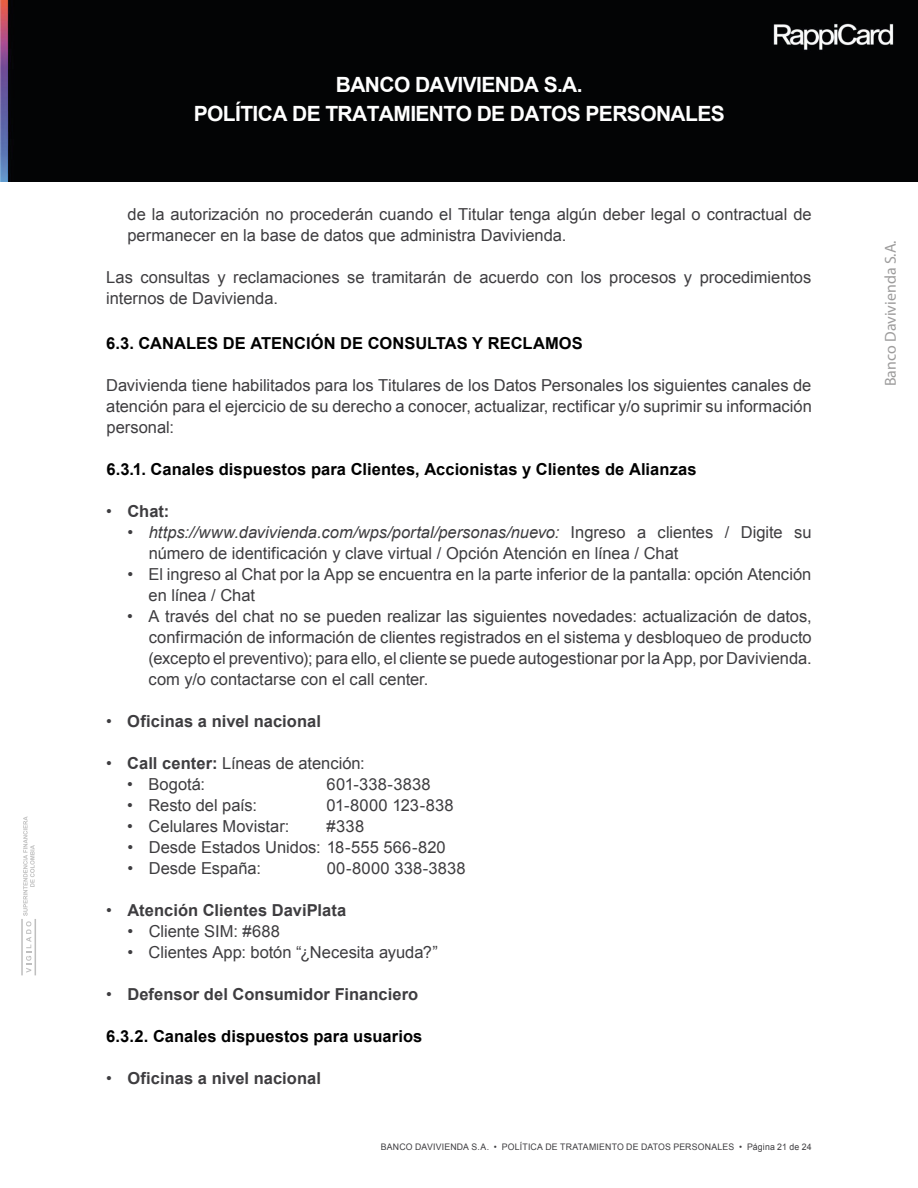
<style>
.page{position:relative;width:918px;height:1188px;background:#fff}
.page>*{position:absolute;margin:0;border:0;box-sizing:border-box;transform-origin:0 0}
.t1{font:700 21px/28.5px "Arial";letter-spacing:-.03em;color:#fff;text-align:center}
.t2{font:16.5px/21px "Arial";color:#3e3d40}
.t3{font:700 16.5px "Arial";letter-spacing:.005em;color:#000}
.t4{font:700 16.5px "Arial";letter-spacing:.005em;color:#3e3d40}
.t5{font:15.9px "Myriad Pro";color:#9d9c9c}
.t6{font:9px "Arial";letter-spacing:.02em;color:#3e3d40}
.s1{font-weight:400}
.s2{font-style:italic}
.s3{font-weight:700}
</style>
<div class="page">
<svg style="left:21px;top:816px;width:15px;height:159px"></svg>
<div style="left:0;top:0;width:918px;height:181px;background:#030405"></div>
<p class="t1" style="left:194px;top:71px;width:532px">BANCO DAVIVIENDA S.A.<br>POLÍTICA DE TRATAMIENTO DE DATOS PERSONALES</p>
<p class="t2" style="left:127px;top:204px;width:686px">de la autorización no procederán cuando el Titular tenga algún deber legal o contractual de permanecer en la base de datos que administra Davivienda.</p>
<p class="t2" style="left:106px;top:267px;width:707px">Las consultas y reclamaciones se tramitarán de acuerdo con los procesos y procedimientos internos de Davivienda.</p>
<p class="t3" style="left:106px;top:333px;width:478px">6.3. CANALES DE ATENCIÓN DE CONSULTAS Y RECLAMOS</p>
<p class="t2" style="left:106px;top:375px;width:707px;text-align:justify">Davivienda tiene habilitados para los Titulares de los Datos Personales los siguientes canales de atención para el ejercicio de su derecho a conocer, actualizar, rectificar y/o suprimir su información personal:</p>
<p class="t3" style="left:106px;top:459px;width:592px">6.3.1. Canales dispuestos para Clientes, Accionistas y Clientes de Alianzas</p>
<p class="t4" style="left:106px;top:501px;width:65px"><span class="s1">•</span> Chat:</p>
<p class="t2" style="left:149px;top:522px;width:664px;text-indent:-21px">• <span class="s2">https://www.davivienda.com/wps/portal/personas/nuevo:</span> Ingreso a clientes / Digite su número de identificación y clave virtual / Opción Atención en línea / Chat</p>
<p class="t2" style="left:149px;top:564px;width:664px;text-indent:-21px">• El ingreso al Chat por la App se encuentra en la parte inferior de la pantalla: opción Atención en línea / Chat</p>
<p class="t2" style="left:149px;top:606px;width:665px;text-align:justify;text-indent:-21px">• A través del chat no se pueden realizar las siguientes novedades: actualización de datos, confirmación de información de clientes registrados en el sistema y desbloqueo de producto (excepto el preventivo); para ello, el cliente se puede autogestionar por la App, por Davivienda. com y/o contactarse con el call center.</p>
<p class="t4" style="left:106px;top:711px;width:216px"><span class="s1">•</span> Oficinas a nivel nacional</p>
<p class="t2" style="left:106px;top:753px;width:260px">• <span class="s3">Call center:</span> Líneas de atención:</p>
<p class="t2" style="left:127px;top:774px;width:79px">• Bogotá:</p>
<p class="t2" style="left:327px;top:774px;width:105px">601-338-3838</p>
<p class="t2" style="left:127px;top:795px;width:131px">• Resto del país:</p>
<p class="t2" style="left:327px;top:795px;width:129px">01-8000 123-838</p>
<p class="t2" style="left:127px;top:816px;width:164px">• Celulares Movistar:</p>
<p class="t2" style="left:327px;top:816px;width:39px">#338</p>
<p class="t2" style="left:128px;top:837px;width:320px">• Desde Estados Unidos: 18-555 566-820</p>
<p class="t2" style="left:127px;top:858px;width:135px">• Desde España:</p>
<p class="t2" style="left:327px;top:858px;width:140px">00-8000 338-3838</p>
<p class="t4" style="left:106px;top:900px;width:242px"><span class="s1">•</span> Atención Clientes DaviPlata</p>
<p class="t2" style="left:127px;top:921px;width:154px">• Cliente SIM: #688</p>
<p class="t2" style="left:127px;top:942px;width:312px">• Clientes App: botón “¿Necesita ayuda?”</p>
<p class="t4" style="left:106px;top:984px;width:314px"><span class="s1">•</span> Defensor del Consumidor Financiero</p>
<p class="t3" style="left:106px;top:1026px;width:318px">6.3.2. Canales dispuestos para usuarios</p>
<p class="t4" style="left:106px;top:1068px;width:216px"><span class="s1">•</span> Oficinas a nivel nacional</p>
<p class="t6" style="left:381px;top:1141px;width:432px">BANCO DAVIVIENDA S.A. • POLÍTICA DE TRATAMIENTO DE DATOS PERSONALES • Página 21 de 24</p>
<p class="t5" style="left:881px;top:386px;width:147px;rotate:-90deg">Banco Davivienda S.A.</p>
</div>
